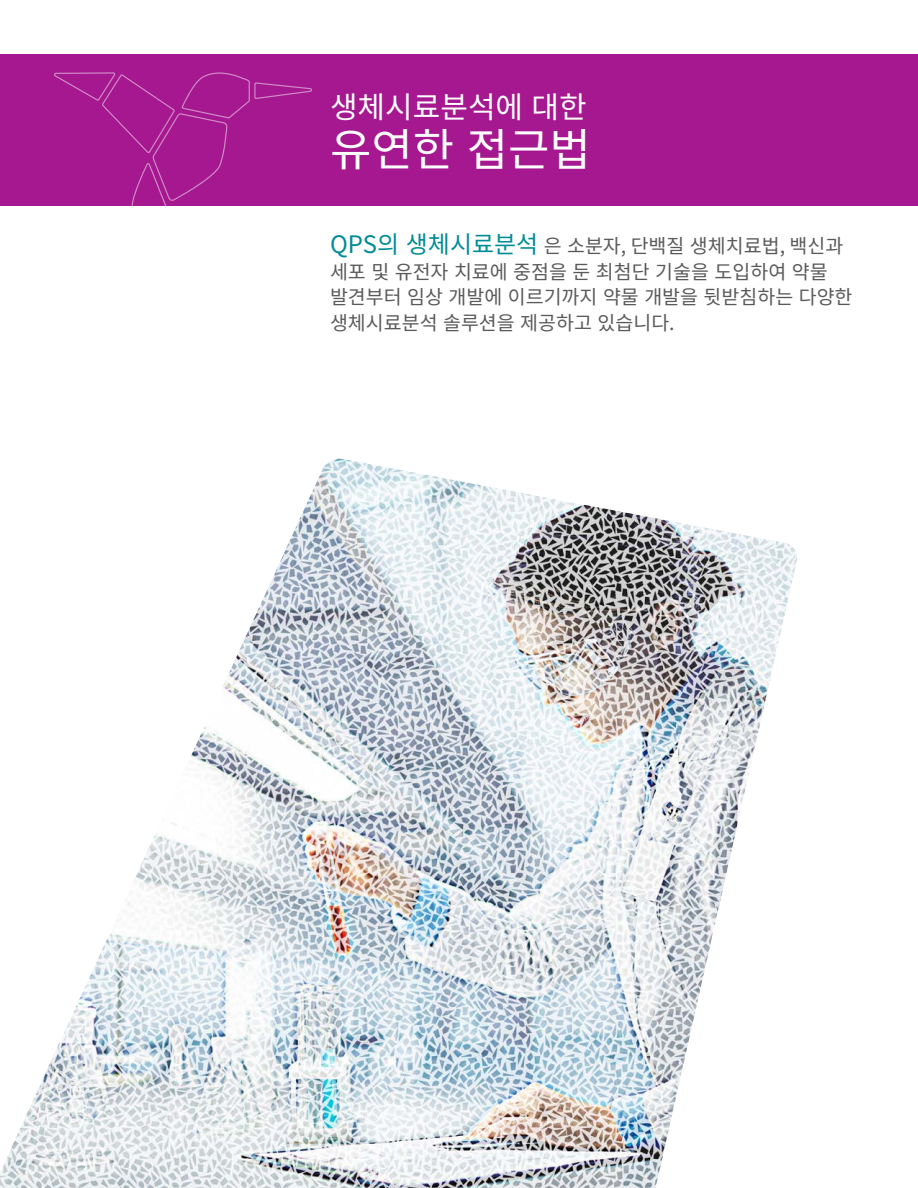
<style>
.page{position:relative;width:918px;height:1188px;background:#fff}
.page>*{position:absolute;margin:0;border:0;box-sizing:border-box;transform-origin:0 0}
.t1{font:45px "Noto Sans KR";color:#fff}
.t2{font:30px "Noto Sans KR";color:#fff}
.Introduction_Header{font:19.5px/25.5px "Noto Sans KR";color:#5a5a5a}
.s1{font-size:24px;color:#008c95}
</style>
<div class="page">
<div style="left:0;top:54px;width:918px;height:151px;background:#a51890"></div>
<svg style="left:54px;top:72px;width:258px;height:134px"></svg>
<img style="left:0;top:459px;width:797px;height:729px">
<p class="t2" style="left:330px;top:90px;width:258px">생체시료분석에 대한</p>
<p class="t1" style="left:330px;top:124px;width:263px">유연한 접근법</p>
<p class="Introduction_Header" style="left:330px;top:234px;width:524px"><span class="s1">QPS의 생체시료분석</span> 은 소분자, 단백질 생체치료법, 백신과 세포 및 유전자 치료에 중점을 둔 최첨단 기술을 도입하여 약물 발견부터 임상 개발에 이르기까지 약물 개발을 뒷받침하는 다양한 생체시료분석 솔루션을 제공하고 있습니다.</p>
</div>
